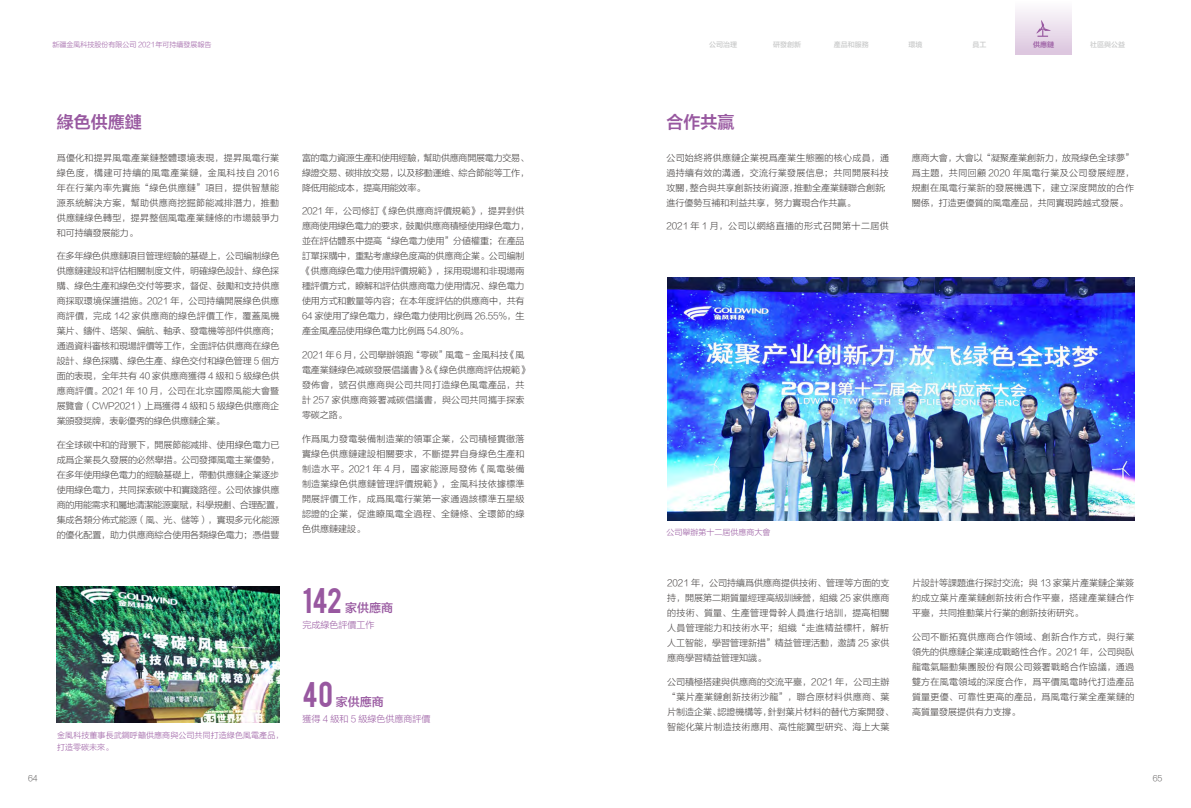
<style>
.page{position:relative;width:1191px;height:808px;background:#fff}
.page>*{position:absolute;margin:0;border:0;box-sizing:border-box;transform-origin:0 0}
.t1{font:28px "Bebas";color:#9858a0}
.t2{font:17px "FZLTZCHK GBK1 0";color:#9858a0}
.t3{font:12px "FZLTZHK GBK1 0";color:#9858a0}
.t4{font:9px/15px "FZLTXHK GBK1 0";color:#3e3a39;text-align:justify}
.t5{font:9px/15px "FZLTXHK GBK1 0";letter-spacing:.035em;color:#3e3a39}
.t6{font:9px "FZLTXHK GBK1 0";letter-spacing:.055em;color:#3e3a39}
.t7{font:9px "FZLTXHK GBK1 0";color:#9858a0}
.t8{font:8px/12px "FZLTXHK GBK1 0";letter-spacing:.01em;color:#9858a0}
.t9{font:8px "FZLTXHK GBK1 0";color:#595757}
.t10{font:7px "FZLTXHK GBK1 0";color:#9858a0}
.t11{font:7px "FZLTZHK GBK1 0";color:#c9caca}
.t12{font:7px "FZLTZHK GBK1 0";color:#9858a0}
</style>
<div class="page">
<img style="left:57px;top:586px;width:222px;height:137px">
<img style="left:667px;top:277px;width:467px;height:244px">
<div style="left:1015px;top:0;width:56px;height:55px;background:linear-gradient(to bottom,#fefefe,#dac4dd)"></div>
<svg style="left:1036px;top:20px;width:14px;height:17px"></svg>
<p class="t10" style="left:52px;top:41px;width:161px">新疆金風科技股份有限公司 2021 年可持續發展報告</p>
<h2 class="t2" style="left:57px;top:113px;width:86px">綠色供應鏈</h2>
<p class="t4" style="left:57px;top:150px;width:224px">爲優化和提昇風電產業鏈整體環境表現，提昇風電行業綠色度，構建可持續的風電產業鏈，金風科技自 2016年在行業內率先實施“綠色供應鏈”項目，提供智慧能源系統解決方案，幫助供應商挖掘節能减排潛力，推動供應鏈綠色轉型，提昇整個風電產業鏈條的市場競爭力和可持續發展能力。</p>
<p class="t4" style="left:57px;top:249px;width:224px">在多年綠色供應鏈項目管理經驗的基礎上，公司編制綠色供應鏈建設和評估相關制度文件，明確綠色設計、綠色採購、綠色生產和綠色交付等要求，督促、鼓勵和支持供應商採取環境保護措施。2021 年，公司持續開展綠色供應商評價，完成 142 家供應商的綠色評價工作，覆蓋風機葉片、鑄件、塔架、偏航、軸承、發電機等部件供應商；通過資料審核和現場評價等工作，全面評估供應商在綠色設計、綠色採購、綠色生產、綠色交付和綠色管理 5 個方面的表現，全年共有 40 家供應商獲得 4 級和 5 級綠色供應商評價。2021 年 10 月，公司在北京國際風能大會暨展覽會（CWP2021）上爲獲得 4 級和 5 級綠色供應商企業頒發奨牌，表彰優秀的綠色供應鏈企業。</p>
<p class="t4" style="left:57px;top:438px;width:229px;text-align:left">在全球碳中和的背景下，開展節能减排、使用綠色電力已成爲企業長久發展的必然舉措。公司發揮風電主業優勢，在多年使用綠色電力的經驗基礎上，帶動供應鏈企業逐步使用綠色電力，共同探索碳中和實踐路徑。公司依據供應商的用能需求和屬地清潔能源稟賦，科學規劃、合理配置，集成各類分佈式能源（風、光、儲等），實現多元化能源的優化配置，助力供應商綜合使用各類綠色電力；憑借豐</p>
<p class="t8" style="left:57px;top:730px;width:228px">金風科技董事長武鋼呼籲供應商與公司共同打造綠色風電產品，打造零碳未來。</p>
<p class="t4" style="left:302px;top:151px;width:229px">富的電力資源生產和使用經驗，幫助供應商開展電力交易、綠證交易、碳排放交易，以及移動運維、綜合節能等工作，降低用能成本，提高用能效率。</p>
<p class="t4" style="left:302px;top:204px;width:229px;text-align:left">2021 年，公司修訂《綠色供應商評價規範》，提昇對供應商使用綠色電力的要求，鼓勵供應商積極使用綠色電力，並在評估體系中提高“綠色電力使用”分値權重；在產品訂單採購中，重點考慮綠色度高的供應商企業。公司編制《供應商綠色電力使用評價規範》，採用現場和非現場兩種評價方式，瞭解和評估供應商電力使用情况、綠色電力使用方式和數量等內容；在本年度評估的供應商中，共有<br>64 家使用了綠色電力，綠色電力使用比例爲 26.55%，生產金風產品使用綠色電力比例爲 54.80%。</p>
<p class="t4" style="left:302px;top:348px;width:229px;text-align:left">2021 年 6 月，公司舉辦領跑“零碳”風電 - 金風科技《風電產業鏈綠色减碳發展倡議書》&amp;《綠色供應商評估規範》發佈會，號召供應商與公司共同打造綠色風電產品，共計 257 家供應商簽署减碳倡議書，與公司共同攜手探索零碳之路。</p>
<p class="t4" style="left:302px;top:431px;width:224px">作爲風力發電裝備制造業的領軍企業，公司積極貫徹落實綠色供應鏈建設相關要求，不斷提昇自身綠色生產和制造水平。2021 年 4 月，國家能源局發佈《風電裝備制造業綠色供應鏈管理評價規範》，金風科技依據標準開展評價工作，成爲風電行業第一家通過該標準五星級認證的企業，促進瞭風電全過程、全鏈條、全環節的綠色供應鏈建設。</p>
<h1 class="t1" style="left:302px;top:580px;width:41px">142</h1>
<h3 class="t3" style="left:345px;top:601px;width:49px">家供應商</h3>
<p class="t7" style="left:302px;top:620px;width:73px">完成綠色評價工作</p>
<h1 class="t1" style="left:302px;top:674px;width:32px">40</h1>
<h3 class="t3" style="left:336px;top:695px;width:49px">家供應商</h3>
<p class="t7" style="left:302px;top:713px;width:130px">獲得 4 級和 5 級綠色供應商評價</p>
<p class="t11" style="left:709px;top:41px;width:29px">公司治理</p>
<p class="t11" style="left:773px;top:41px;width:29px">研發創新</p>
<p class="t11" style="left:833px;top:41px;width:36px">產品和服務</p>
<p class="t11" style="left:908px;top:41px;width:15px">環境</p>
<p class="t11" style="left:972px;top:41px;width:15px">員工</p>
<p class="t12" style="left:1033px;top:41px;width:22px">供應鏈</p>
<p class="t11" style="left:1090px;top:41px;width:36px">社區與公益</p>
<h2 class="t2" style="left:666px;top:113px;width:69px">合作共贏</h2>
<p class="t5" style="left:666px;top:150px;width:226px">公司始終將供應鏈企業視爲產業生態圈的核心成員，通過持續有效的溝通，交流行業發展信息；共同開展科技攻關，整合與共享創新技術資源，推動全產業鏈聯合創新；進行優勢互補和利益共享，努力實現合作共贏。</p>
<p class="t6" style="left:666px;top:221px;width:224px">2021 年 1 月，公司以網絡直播的形式召開第十二屆供</p>
<p class="t4" style="left:911px;top:150px;width:224px">應商大會，大會以“凝聚產業創新力，放飛綠色全球夢”爲主題，共同回顧 2020 年風電行業及公司發展經歷，規劃在風電行業新的發展機遇下，建立深度開放的合作關係，打造更優質的風電產品，共同實現跨越式發展。</p>
<p class="t8" style="left:666px;top:527px;width:105px">公司舉辦第十二屆供應商大會</p>
<p class="t4" style="left:667px;top:576px;width:224px">2021 年，公司持續爲供應商提供技術、管理等方面的支持，開展第二期質量經理高級訓練營，組織 25 家供應商的技術、質量、生產管理骨幹人員進行培訓，提高相關人員管理能力和技術水平；組織“走進精益標杆，解析人工智能，學習管理新措”精益管理活動，邀請 25 家供應商學習精益管理知識。</p>
<p class="t4" style="left:667px;top:674px;width:228px;text-align:left">公司積極搭建與供應商的交流平臺，2021 年，公司主辦“葉片產業鏈創新技術沙龍”，聯合原材料供應商、葉片制造企業、認證機構等，針對葉片材料的替代方案開發、智能化葉片制造技術應用、高性能翼型研究、海上大葉</p>
<p class="t4" style="left:912px;top:576px;width:224px">片設計等課題進行探討交流；與 13 家葉片產業鏈企業簽約成立葉片產業鏈創新技術合作平臺，搭建產業鏈合作平臺，共同推動葉片行業的創新技術研究。</p>
<p class="t4" style="left:912px;top:629px;width:224px">公司不斷拓寬供應商合作領域、創新合作方式，與行業領先的供應鏈企業達成戰略性合作。2021 年，公司與臥龍電氣驅動集團股份有限公司簽署戰略合作協議，通過雙方在風電領域的深度合作，爲平價風電時代打造產品質量更優、可靠性更高的產品，爲風電行業全產業鏈的高質量發展提供有力支撐。</p>
<p class="t9" style="left:28px;top:774px;width:11px">64</p>
<p class="t9" style="left:1152px;top:774px;width:11px">65</p>
</div>
